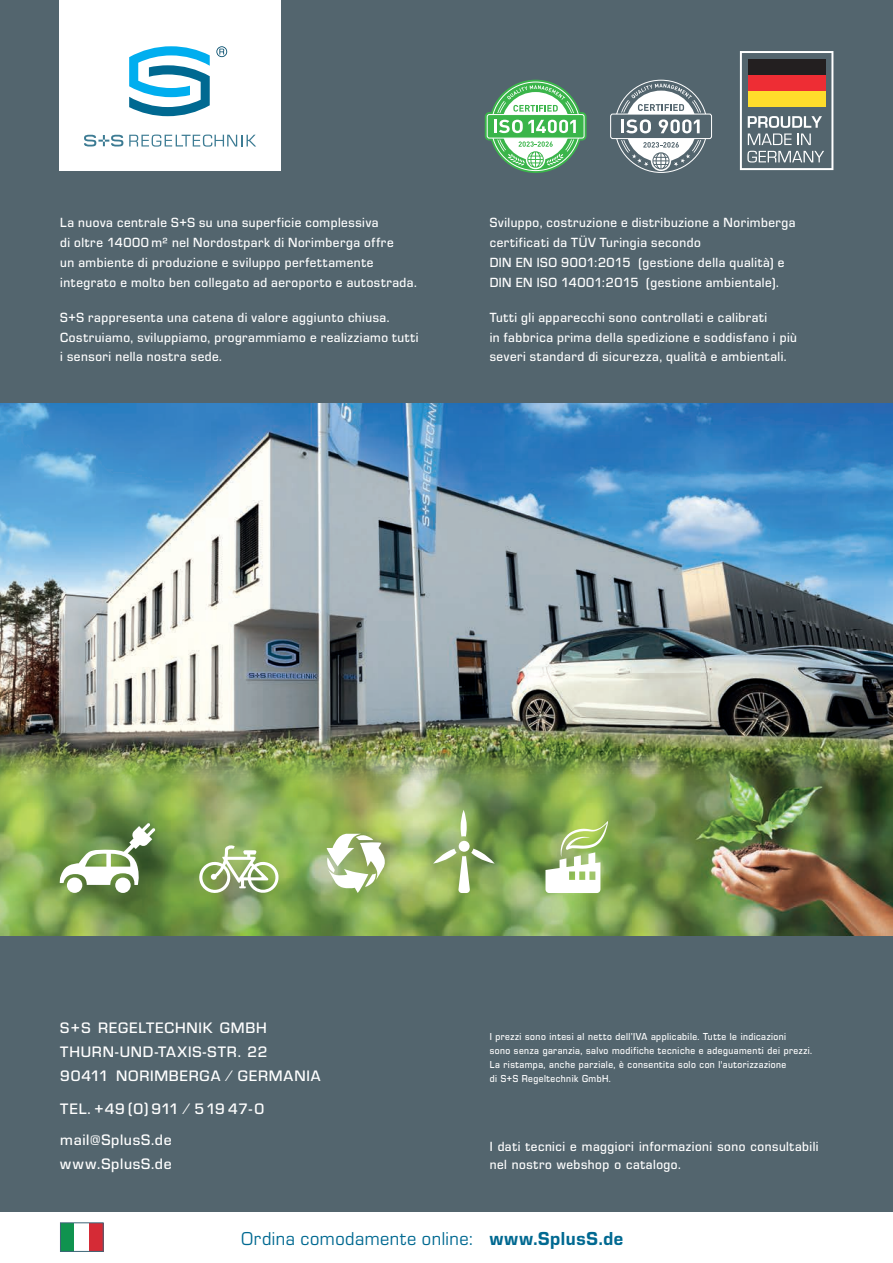
<style>
.page{position:relative;width:893px;height:1263px;background:#fff}
.page>*{position:absolute;margin:0;border:0;box-sizing:border-box;transform-origin:0 0}
.t1{font:19.35px "Eurostile OT";letter-spacing:.025em;color:#006991;scale:.95 1}
.t2{font:500 15.75px/24px "Eurostile OT";letter-spacing:.05em;color:#fff}
.t3{font:500 13.8px/20px "Eurostile OT";letter-spacing:.04em;color:#fff;scale:.95 1}
.t4{font:500 10.5px/14.2px "Eurostile OT";letter-spacing:.05em;color:#fff;scale:.9 1}
.s1{font-weight:800;font-size:19.5px}
</style>
<div class="page">
<div style="left:0;top:0;width:893px;height:1212px;background:#53656e"></div>
<div style="left:60px;top:0;width:221px;height:170px;background:#fff"></div>
<svg style="left:129px;top:46px;width:81px;height:70px"></svg>
<svg style="left:216px;top:46px;width:11px;height:11px"></svg>
<svg style="left:129px;top:135px;width:127px;height:12px"></svg>
<svg style="left:84px;top:135px;width:39px;height:12px"></svg>
<img style="left:0;top:404px;width:893px;height:349px">
<img style="left:0;top:753px;width:893px;height:182px">
<svg style="left:59px;top:823px;width:96px;height:70px;background:#92aa7c"></svg>
<svg style="left:197px;top:844px;width:83px;height:51px;background:#a5be82"></svg>
<svg style="left:327px;top:834px;width:59px;height:59px;background:#c3d1a8"></svg>
<svg style="left:433px;top:810px;width:62px;height:83px;background:#98b271"></svg>
<svg style="left:545px;top:821px;width:63px;height:72px;background:#bcd19a"></svg>
<svg style="left:740px;top:51px;width:93px;height:119px"></svg>
<svg style="left:612px;top:78px;width:98px;height:97px"></svg>
<svg style="left:651px;top:151px;width:20px;height:20px"></svg>
<svg style="left:610px;top:84px;width:102px;height:85px"></svg>
<svg style="left:489px;top:80px;width:93px;height:93px"></svg>
<svg style="left:485px;top:85px;width:101px;height:83px"></svg>
<hr style="left:892px;top:904px;width:1px;height:323px;background:#231f20;opacity:.25">
<svg style="left:60px;top:1222px;width:44px;height:30px"></svg>
<p class="t3" style="left:60px;top:213px;width:377px">La nuova centrale S+S su una superficie complessiva<br>di oltre 14000 m² nel Nordostpark di Norimberga offre<br>un ambiente di produzione e sviluppo perfettamente integrato e molto ben collegato ad aeroporto e autostrada.</p>
<p class="t3" style="left:60px;top:307px;width:379px">S+S rappresenta una catena di valore aggiunto chiusa.<br>Costruiamo, sviluppiamo, programmiamo e realizziamo tutti i sensori nella nostra sede.</p>
<p class="t3" style="left:490px;top:213px;width:323px">Sviluppo, costruzione e distribuzione a Norimberga certificati da TÜV Turingia secondo<br>DIN EN ISO 9001:2015 (gestione della qualità) e DIN EN ISO 14001:2015 (gestione ambientale).</p>
<p class="t3" style="left:490px;top:307px;width:325px">Tutti gli apparecchi sono controllati e calibrati<br>in fabbrica prima della spedizione e soddisfano i più severi standard di sicurezza, qualità e ambientali.</p>
<p class="t2" style="left:60px;top:1016px;width:262px">S+S REGELTECHNIK GMBH<br>THURN-UND-TAXIS-STR. 22<br>90411 NORIMBERGA ⁄ GERMANIA</p>
<p class="t2" style="left:60px;top:1093px;width:206px;line-height:31.5px">TEL. +49 (0) 911 ⁄ 519 47-0 mail@SplusS.de</p>
<p class="t2" style="left:60px;top:1152px;width:113px">www.SplusS.de</p>
<p class="t4" style="left:490px;top:1029px;width:360px">I prezzi sono intesi al netto dell’IVA applicabile. Tutte le indicazioni<br>sono senza garanzia, salvo modifiche tecniche e adeguamenti dei prezzi.<br>La ristampa, anche parziale, è consentita solo con l'autorizzazione<br>di S+S Regeltechnik GmbH.</p>
<p class="t3" style="left:490px;top:1138px;width:348px;line-height:18px">I dati tecnici e maggiori informazioni sono consultabili nel nostro webshop o catalogo.</p>
<h1 class="t1" style="left:241px;top:1228px;width:404px">Ordina comodamente online: <span class="s1">www.SplusS.de</span></h1>
</div>
